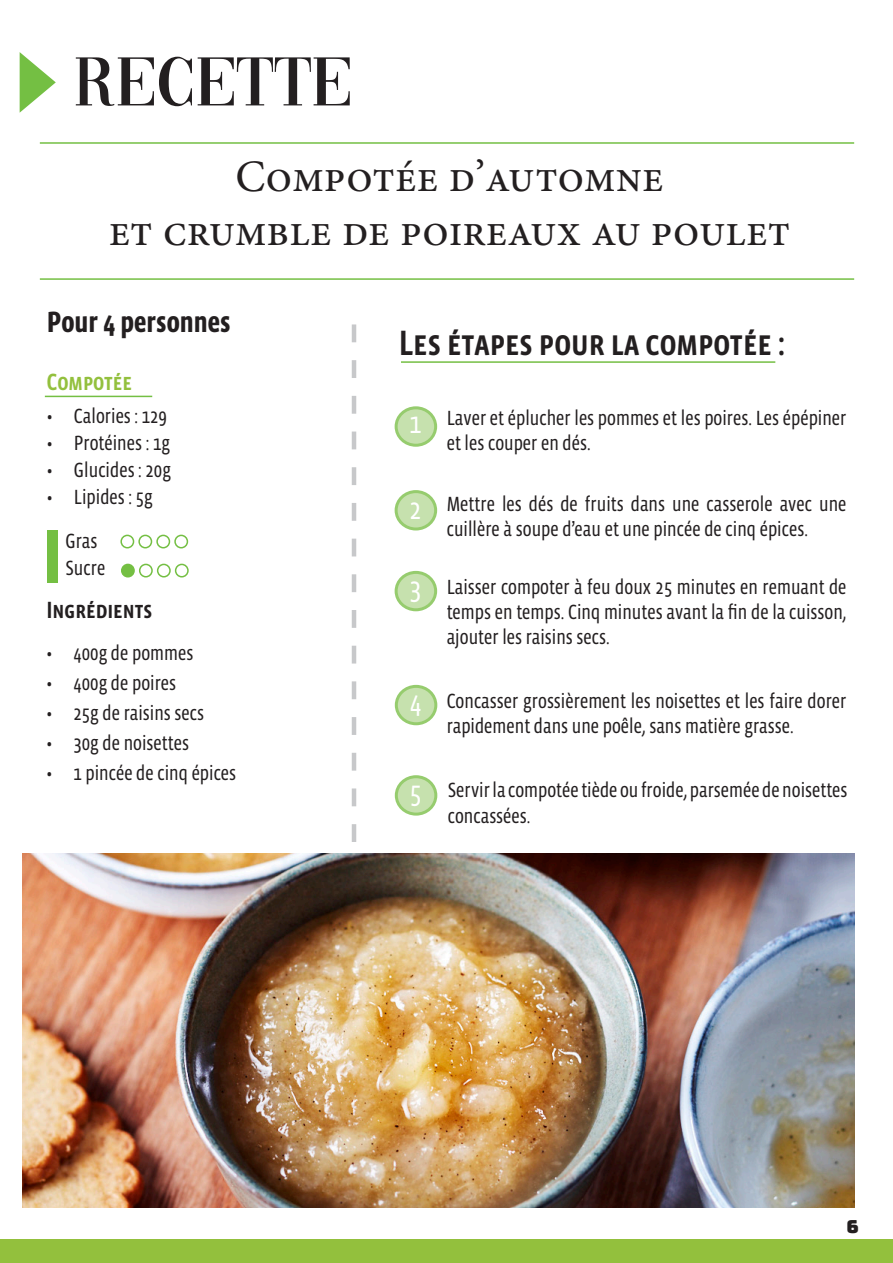
<style>
.page{position:relative;width:893px;height:1263px;background:#fff}
.page>*{position:absolute;margin:0;border:0;box-sizing:border-box;transform-origin:0 0}
.t1{font:72px "Vogue";color:#231f20}
.t2{font:45px "Minion Pro";color:#231f20}
.t3{font:500 36px "Vista Sans Nar OTCE";color:#231f20}
.t4{font:700 30px "Vista Sans Nar OTCE";color:#231f20}
.t5{font:30px "Vista Sans Nar OTCE";color:#fff}
.t6{font:500 24px "Vista Sans Nar OTCE";color:#231f20}
.t7{font:500 24px "Vista Sans Nar OTCE";color:#93c03d}
.t8{font:21px/25.2px "Vista Sans Nar OTCE";color:#231f20}
.t9{font:18px "Bungee";color:#231f20}
</style>
<div class="page">
<svg style="left:20px;top:52px;width:36px;height:61px"></svg>
<hr style="left:40px;top:142px;width:814px;height:2px;background:#74bf43">
<hr style="left:40px;top:278px;width:814px;height:2px;background:#74bf43">
<hr style="left:45px;top:396px;width:107px;height:1px;background:#74bf43">
<svg style="left:352px;top:324px;width:4px;height:518px"></svg>
<div style="left:396px;top:408px;width:40px;height:37px;background:#c6e1ae;border-radius:50%"></div>
<div style="left:395px;top:406px;width:42px;height:41px;border:3px solid #96cc6e;border-radius:50%"></div>
<div style="left:396px;top:492px;width:40px;height:37px;background:#c6e1ae;border-radius:50%"></div>
<div style="left:395px;top:490px;width:42px;height:40px;border:3px solid #96cc6e;border-radius:50%"></div>
<div style="left:396px;top:572px;width:40px;height:38px;background:#c6e1ae;border-radius:50%"></div>
<div style="left:395px;top:571px;width:42px;height:40px;border:3px solid #96cc6e;border-radius:50%"></div>
<div style="left:396px;top:686px;width:40px;height:38px;background:#c6e1ae;border-radius:50%"></div>
<div style="left:395px;top:685px;width:42px;height:40px;border:3px solid #96cc6e;border-radius:50%"></div>
<div style="left:396px;top:777px;width:40px;height:37px;background:#c6e1ae;border-radius:50%"></div>
<div style="left:395px;top:775px;width:42px;height:41px;border:3px solid #96cc6e;border-radius:50%"></div>
<hr style="left:401px;top:361px;width:374px;height:2px;background:#74bf43">
<div style="left:0;top:1239px;width:893px;height:24px;background:#93c03d"></div>
<div style="left:120px;top:535px;width:14px;height:13px;border:2px solid #74bf43;border-radius:50%"></div>
<div style="left:138px;top:535px;width:14px;height:13px;border:2px solid #74bf43;border-radius:50%"></div>
<div style="left:156px;top:535px;width:14px;height:13px;border:2px solid #74bf43;border-radius:50%"></div>
<div style="left:174px;top:535px;width:14px;height:13px;border:2px solid #74bf43;border-radius:50%"></div>
<div style="left:122px;top:564px;width:12px;height:13px;background:#74bf43;border-radius:50%"></div>
<div style="left:121px;top:564px;width:14px;height:13px;border:2px solid #74bf43;border-radius:50%"></div>
<div style="left:139px;top:564px;width:14px;height:13px;border:2px solid #74bf43;border-radius:50%"></div>
<div style="left:157px;top:564px;width:14px;height:13px;border:2px solid #74bf43;border-radius:50%"></div>
<div style="left:175px;top:564px;width:14px;height:13px;border:2px solid #74bf43;border-radius:50%"></div>
<div style="left:47px;top:530px;width:10px;height:53px;background:#74bf43"></div>
<img style="left:22px;top:854px;width:832px;height:354px">
<p class="t1" style="left:74px;top:56px;width:279px">RECETTE</p>
<p class="t2" style="left:235px;top:147px;width:430px">Compotée d’automne</p>
<p class="t2" style="left:109px;top:201px;width:683px">et crumble de poireaux au poulet</p>
<p class="t4" style="left:47px;top:304px;width:185px">Pour 4 personnes</p>
<p class="t7" style="left:47px;top:368px;width:87px">Compotée</p>
<p class="t8" style="left:47px;top:403px;width:122px">• Calories : 129</p>
<p class="t8" style="left:47px;top:430px;width:125px">• Protéines : 1g</p>
<p class="t8" style="left:47px;top:457px;width:125px">• Glucides : 20g</p>
<p class="t8" style="left:47px;top:484px;width:107px">• Lipides : 5g</p>
<p class="t8" style="left:65px;top:528px;width:33px">Gras</p>
<p class="t8" style="left:65px;top:555px;width:41px">Sucre</p>
<p class="t6" style="left:46px;top:596px;width:107px">Ingrédients</p>
<p class="t8" style="left:46px;top:640px;width:148px">• 400g de pommes</p>
<p class="t8" style="left:46px;top:670px;width:131px">• 400g de poires</p>
<p class="t8" style="left:46px;top:700px;width:159px">• 25g de raisins secs</p>
<p class="t8" style="left:46px;top:730px;width:144px">• 30g de noisettes</p>
<p class="t8" style="left:46px;top:760px;width:191px">• 1 pincée de cinq épices</p>
<p class="t3" style="left:399px;top:322px;width:388px">Les étapes pour la compotée :</p>
<p class="t5" style="left:410px;top:406px;width:13px">1</p>
<p class="t8" style="left:447px;top:405px;width:401px">Laver et éplucher les pommes et les poires. Les épépiner et les couper en dés.</p>
<p class="t5" style="left:410px;top:491px;width:13px">2</p>
<p class="t8" style="left:447px;top:491px;width:401px">Mettre les dés de fruits dans une casserole avec une cuillère à soupe d’eau et une pincée de cinq épices.</p>
<p class="t5" style="left:410px;top:571px;width:13px">3</p>
<p class="t8" style="left:447px;top:574px;width:401px;text-align:justify">Laisser compoter à feu doux 25 minutes en remuant de temps en temps. Cinq minutes avant la fin de la cuisson, ajouter les raisins secs.</p>
<p class="t5" style="left:410px;top:685px;width:13px">4</p>
<p class="t8" style="left:447px;top:688px;width:401px">Concasser grossièrement les noisettes et les faire dorer rapidement dans une poêle, sans matière grasse.</p>
<p class="t5" style="left:410px;top:775px;width:13px">5</p>
<p class="t8" style="left:448px;top:777px;width:401px">Servir la compotée tiède ou froide, parsemée de noisettes concassées.</p>
<p class="t9" style="left:846px;top:1216px;width:14px">6</p>
</div>
